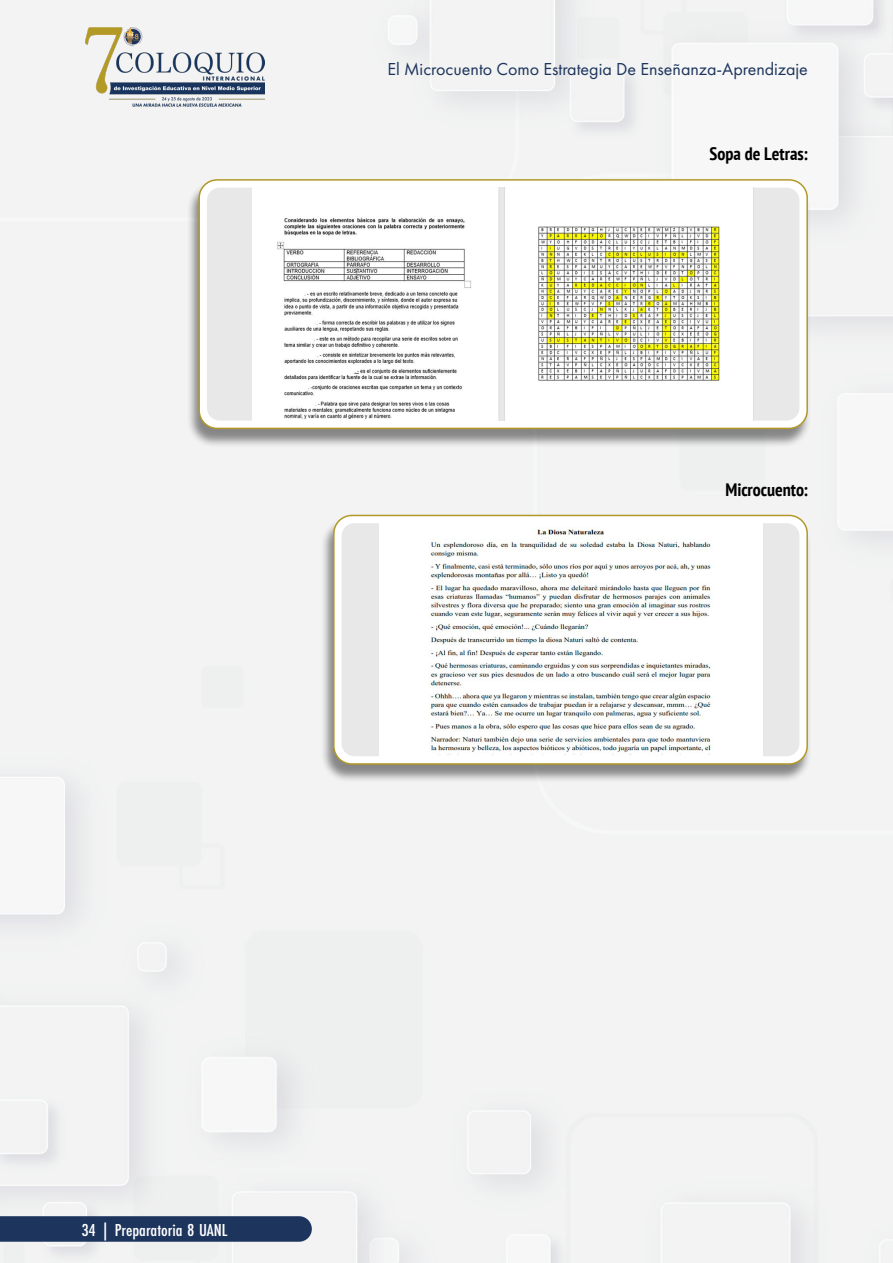
<style>
.page{position:relative;width:893px;height:1263px;background:#f2f3f2}
.page>*{position:absolute;margin:0;border:0;box-sizing:border-box;transform-origin:0 0}
.t1{font:18px "Futura PT";color:#1d345c}
.t2{font:700 condensed 18px "PT Sans";color:#000}
.t3{font:500 18px "Futura PT Cond";color:#fff;scale:1.08 1}
</style>
<div class="page">
<svg style="left:0;top:1216px;width:312px;height:26px;background:#22385f"></svg>
<img style="left:85px;top:27px;width:179px;height:82px">
<div style="left:186px;top:182px;width:626px;height:266px;background:#000;opacity:.45"></div>
<div style="left:199px;top:180px;width:608px;height:248px;background:#fff;border-radius:18px"></div>
<div style="left:198px;top:179px;width:610px;height:250px;border:2px solid #b29927;border-radius:18px"></div>
<div style="left:207px;top:188px;width:592px;height:233px;background:#e8e8e8;border-radius:13px"></div>
<img style="left:253px;top:188px;width:500px;height:233px">
<div style="left:320px;top:517px;width:492px;height:266px;background:#000;opacity:.45"></div>
<div style="left:334px;top:515px;width:473px;height:249px;background:#fff;border-radius:18px"></div>
<div style="left:333px;top:515px;width:475px;height:250px;border:2px solid #b29927;border-radius:18px"></div>
<div style="left:342px;top:523px;width:457px;height:233px;background:#e8e8e8;border-radius:13px"></div>
<img style="left:379px;top:523px;width:383px;height:233px">
<p class="t1" style="left:387px;top:58px;width:422px">El Microcuento Como Estrategia De Enseñanza-Aprendizaje</p>
<p class="t2" style="left:710px;top:142px;width:100px">Sopa de Letras:</p>
<p class="t2" style="left:725px;top:477px;width:84px">Microcuento:</p>
<p class="t3" style="left:81px;top:1219px;width:137px">34 | Preparatoria 8 UANL</p>
</div>
